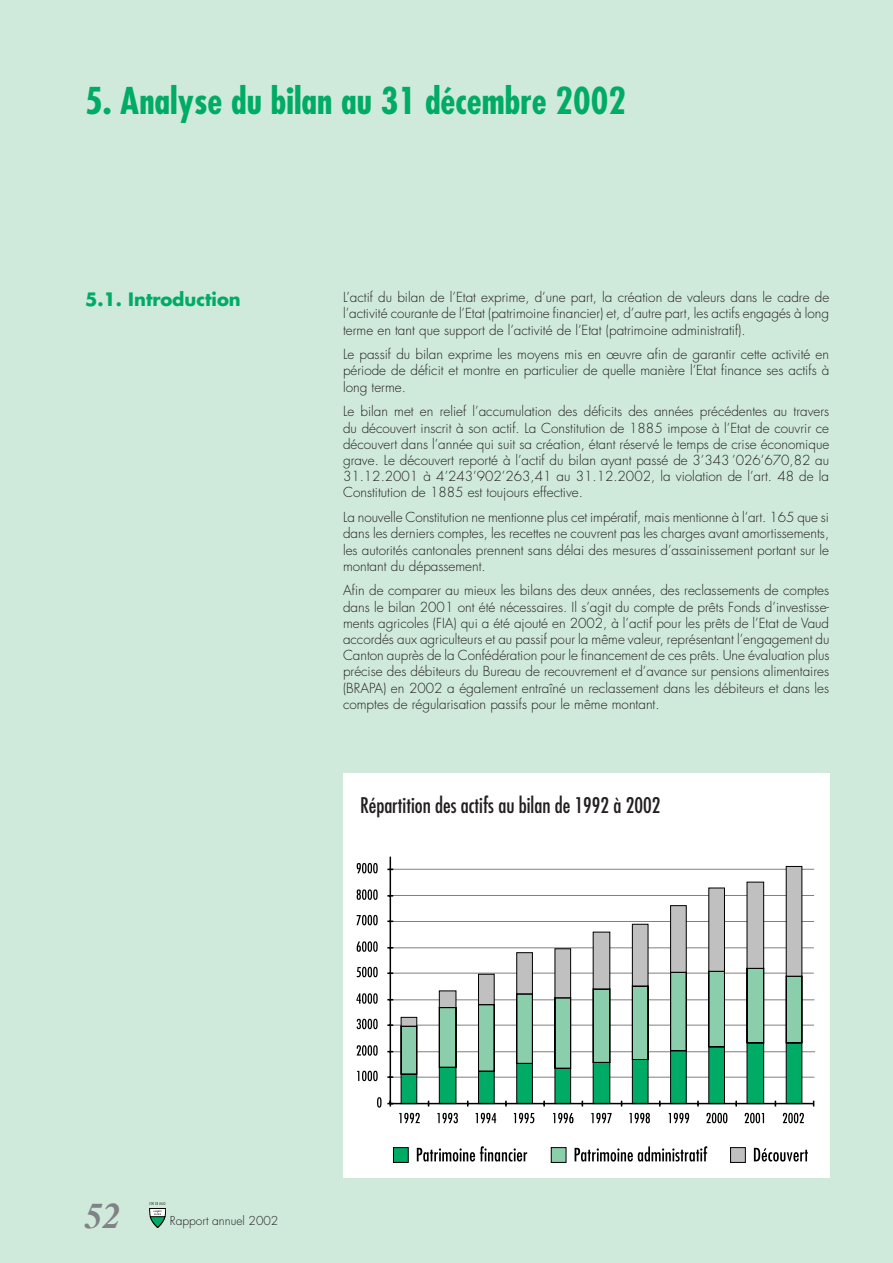
<style>
.page{position:relative;width:893px;height:1263px;background:#cfe9da}
.page>*{position:absolute;margin:0;border:0;box-sizing:border-box;transform-origin:0 0}
.t1{font:700 condensed 36px "Futura";color:#00ab66}
.t2{font:italic 700 36px "Times";color:#808285}
.t3{font:condensed 21px "Futura";color:#231f20}
.t4{font:700 18px "Futura";color:#00ab66}
.t5{font:300 13.5px/16.2px "Futura";color:#231f20;text-align:justify}
.t6{font:300 12px "Futura";color:#231f20}
</style>
<div class="page">
<svg style="left:149px;top:1202px;width:17px;height:25px"></svg>
<div style="left:343px;top:773px;width:486px;height:405px;background:#fff"></div>
<hr style="left:391px;top:1077px;width:423px;height:1px;background:#808080">
<hr style="left:391px;top:921px;width:423px;height:1px;background:#808080">
<hr style="left:391px;top:895px;width:423px;height:1px;background:#808080">
<hr style="left:391px;top:1025px;width:423px;height:1px;background:#808080">
<hr style="left:391px;top:999px;width:423px;height:1px;background:#808080">
<hr style="left:390px;top:973px;width:424px;height:1px;background:#808080">
<hr style="left:390px;top:947px;width:424px;height:1px;background:#808080">
<hr style="left:392px;top:1051px;width:423px;height:1px;background:#808080">
<hr style="left:391px;top:869px;width:423px;height:1px;background:#808080">
<svg style="left:400px;top:1016px;width:17px;height:87px"></svg>
<svg style="left:439px;top:990px;width:18px;height:113px;background:#57a280"></svg>
<svg style="left:478px;top:973px;width:17px;height:130px;background:#63a285"></svg>
<svg style="left:516px;top:952px;width:17px;height:151px;background:#63a286"></svg>
<svg style="left:554px;top:948px;width:17px;height:155px;background:#6aa389"></svg>
<svg style="left:592px;top:931px;width:19px;height:172px;background:#70a68e"></svg>
<svg style="left:632px;top:923px;width:17px;height:180px;background:#6aa48a"></svg>
<svg style="left:670px;top:905px;width:17px;height:198px;background:#66a388"></svg>
<svg style="left:708px;top:887px;width:17px;height:216px;background:#6aa38a"></svg>
<svg style="left:746px;top:881px;width:18px;height:222px;background:#6ca58c"></svg>
<svg style="left:785px;top:866px;width:18px;height:237px;background:#75a690"></svg>
<hr style="left:390px;top:857px;width:1px;height:246px;background:#000">
<hr style="left:390px;top:1103px;width:424px;height:1px;background:#000">
<svg style="left:387px;top:1101px;width:6px;height:5px"></svg>
<svg style="left:377px;top:1097px;width:4px;height:10px"></svg>
<svg style="left:357px;top:1071px;width:21px;height:10px"></svg>
<svg style="left:357px;top:1045px;width:21px;height:11px"></svg>
<svg style="left:357px;top:1019px;width:21px;height:10px"></svg>
<svg style="left:356px;top:993px;width:22px;height:11px"></svg>
<svg style="left:357px;top:967px;width:21px;height:10px"></svg>
<svg style="left:357px;top:941px;width:21px;height:11px"></svg>
<svg style="left:357px;top:915px;width:21px;height:10px"></svg>
<svg style="left:357px;top:889px;width:21px;height:11px"></svg>
<svg style="left:357px;top:863px;width:21px;height:10px"></svg>
<svg style="left:399px;top:1113px;width:21px;height:10px"></svg>
<svg style="left:437px;top:1113px;width:21px;height:10px"></svg>
<svg style="left:476px;top:1113px;width:20px;height:10px"></svg>
<svg style="left:514px;top:1113px;width:20px;height:10px"></svg>
<svg style="left:553px;top:1113px;width:20px;height:10px"></svg>
<svg style="left:591px;top:1113px;width:21px;height:10px"></svg>
<svg style="left:629px;top:1113px;width:21px;height:10px"></svg>
<svg style="left:669px;top:1113px;width:20px;height:10px"></svg>
<svg style="left:706px;top:1113px;width:21px;height:10px"></svg>
<svg style="left:745px;top:1113px;width:19px;height:10px"></svg>
<svg style="left:783px;top:1113px;width:21px;height:10px"></svg>
<div style="left:393px;top:1147px;width:15px;height:15px;background:#00ab66"></div>
<div style="left:393px;top:1147px;width:16px;height:16px;border:1px solid #000"></div>
<svg style="left:417px;top:1146px;width:110px;height:15px"></svg>
<div style="left:551px;top:1147px;width:15px;height:15px;background:#8bceab"></div>
<div style="left:551px;top:1147px;width:15px;height:16px;border:1px solid #000"></div>
<svg style="left:575px;top:1146px;width:132px;height:15px"></svg>
<div style="left:730px;top:1147px;width:15px;height:15px;background:#c0c0c0"></div>
<div style="left:730px;top:1147px;width:16px;height:16px;border:1px solid #000"></div>
<svg style="left:754px;top:1148px;width:54px;height:13px"></svg>
<h1 class="t1" style="left:85px;top:77px;width:542px">5. Analyse du bilan au 31 décembre 2002</h1>
<h3 class="t4" style="left:85px;top:287px;width:157px">5.1. Introduction</h3>
<p class="t5" style="left:343px;top:290px;width:488px">L’actif du bilan de l’Etat exprime, d’une part, la création de valeurs dans le cadre de l’activité courante de l’Etat (patrimoine financier) et, d’autre part, les actifs engagés à long terme en tant que support de l’activité de l’Etat (patrimoine administratif).</p>
<p class="t5" style="left:343px;top:347px;width:488px">Le passif du bilan exprime les moyens mis en œuvre afin de garantir cette activité en période de déficit et montre en particulier de quelle manière l’Etat finance ses actifs à long terme.</p>
<p class="t5" style="left:343px;top:404px;width:488px">Le bilan met en relief l’accumulation des déficits des années précédentes au travers du découvert inscrit à son actif. La Constitution de 1885 impose à l’Etat de couvrir ce découvert dans l’année qui suit sa création, étant réservé le temps de crise économique grave. Le découvert reporté à l’actif du bilan ayant passé de 3’343 ’026’670,82 au 31.12.2001 à 4’243’902’263,41 au 31.12.2002, la violation de l’art. 48 de la Constitution de 1885 est toujours effective.</p>
<p class="t5" style="left:343px;top:509px;width:488px">La nouvelle Constitution ne mentionne plus cet impératif, mais mentionne à l’art. 165 que si dans les derniers comptes, les recettes ne couvrent pas les charges avant amortissements, les autorités cantonales prennent sans délai des mesures d’assainissement portant sur le montant du dépassement.</p>
<p class="t5" style="left:343px;top:583px;width:488px">Afin de comparer au mieux les bilans des deux années, des reclassements de comptes dans le bilan 2001 ont été nécessaires. Il s’agit du compte de prêts Fonds d’investisse&shy;ments agricoles (FIA) qui a été ajouté en 2002, à l’actif pour les prêts de l’Etat de Vaud accordés aux agriculteurs et au passif pour la même valeur, représentant l’engagement du Canton auprès de la Confédération pour le financement de ces prêts. Une évaluation plus précise des débiteurs du Bureau de recouvrement et d’avance sur pensions alimentaires (BRAPA) en 2002 a également entraîné un reclassement dans les débiteurs et dans les comptes de régularisation passifs pour le même montant.</p>
<h2 class="t3" style="left:360px;top:792px;width:302px">Répartition des actifs au bilan de 1992 à 2002</h2>
<h1 class="t2" style="left:85px;top:1195px;width:37px">52</h1>
<p class="t6" style="left:170px;top:1213px;width:110px">Rapport annuel 2002</p>
</div>
